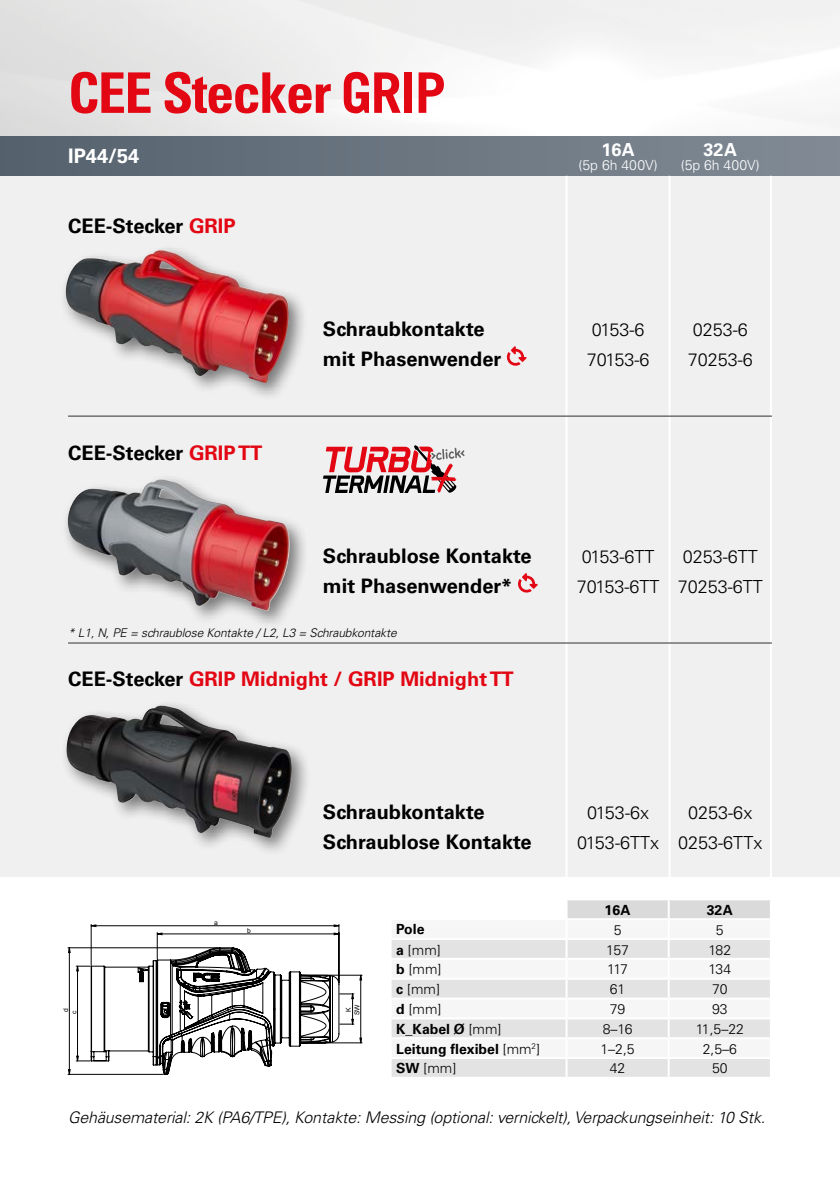
<style>
.page{position:relative;width:840px;height:1191px;background:#fff}
.page>*{position:absolute;margin:0;border:0;box-sizing:border-box;transform-origin:0 0}
.t1{font:700 condensed 56px "Univers";letter-spacing:-.025em;color:#e30613}
.t2{font:700 20px "Univers";color:#000}
.t3{font:700 20px "Univers";color:#e30613}
.t4{font:700 20px "Univers";color:#fff}
.t5{font:300 18px "Univers";color:#000}
.t6{font:700 18px "Univers";letter-spacing:.015em;color:#fff}
.t7{font:italic 300 16px "Univers";letter-spacing:-.01em;color:#000}
.t8{font:300 14px "Univers";color:#000}
.t9{font:700 14px "Univers";color:#000}
.t10{font:300 14px "Univers";color:#fff}
.t11{font:italic 300 12px "Univers";letter-spacing:-.01em;color:#000}
.t12{font:6.8px/8.6px "Arial";color:#000;text-align:center}
.s1{font-family:"Trade Gothic LT Std";font-stretch:normal}
.s2{color:#e30613}
.s3{color:#000}
.s4{font-weight:700}
.s5{font-weight:300}
</style>
<div class="page">
<div style="left:0;top:176px;width:839px;height:700px;background:#f0f0f0"></div>
<div style="left:59px;top:244px;width:250px;height:158px;background:#000;opacity:.5"></div>
<img style="left:64px;top:250px;width:227px;height:133px">
<div style="left:61px;top:473px;width:248px;height:157px;background:#000;opacity:.5"></div>
<img style="left:68px;top:479px;width:221px;height:132px">
<div style="left:59px;top:699px;width:252px;height:158px;background:#000;opacity:.5"></div>
<img style="left:65px;top:705px;width:227px;height:133px">
<hr style="left:302px;top:975px;width:60px;height:1px;background:#000">
<hr style="left:302px;top:1042px;width:60px;height:1px;background:#000">
<hr style="left:68px;top:1074px;width:95px;height:1px;background:#000">
<svg style="left:68px;top:924px;width:293px;height:150px"></svg>
<svg style="left:323px;top:445px;width:141px;height:48px"></svg>
<div style="left:0;top:136px;width:839px;height:40px;background:linear-gradient(to right,#54616d,#828b95)"></div>
<hr style="left:668px;top:176px;width:2px;height:710px;background:#fff">
<hr style="left:769px;top:176px;width:2px;height:710px;background:#fff">
<hr style="left:565px;top:176px;width:2px;height:710px;background:#fff">
<hr style="left:68px;top:415px;width:703px;height:2px;background:#706f6f">
<hr style="left:68px;top:642px;width:703px;height:2px;background:#706f6f">
<svg style="left:506px;top:346px;width:20px;height:20px"></svg>
<svg style="left:518px;top:573px;width:19px;height:20px"></svg>
<svg style="left:391px;top:940px;width:174px;height:136px;fill:#e3e3e3"></svg>
<hr style="left:389px;top:958px;width:177px;height:2px;background:#fff">
<hr style="left:389px;top:977px;width:177px;height:2px;background:#fff">
<hr style="left:389px;top:997px;width:177px;height:2px;background:#fff">
<hr style="left:389px;top:1017px;width:177px;height:2px;background:#fff">
<hr style="left:389px;top:1037px;width:177px;height:2px;background:#fff">
<hr style="left:389px;top:1057px;width:177px;height:2px;background:#fff">
<svg style="left:565px;top:900px;width:205px;height:176px"></svg>
<h1 class="t1" style="left:68px;top:59px;width:379px">CEE Stecker <span class="s1">GRIP</span></h1>
<p class="t4" style="left:68px;top:144px;width:73px">IP44/54</p>
<p class="t2" style="left:68px;top:215px;width:169px">CEE-Stecker <span class="s2">GRIP</span></p>
<p class="t6" style="left:601px;top:139px;width:35px">16A</p>
<p class="t6" style="left:703px;top:139px;width:35px">32A</p>
<p class="t10" style="left:578px;top:157px;width:80px">(5p 6h 400V)</p>
<p class="t10" style="left:680px;top:157px;width:80px">(5p 6h 400V)</p>
<p class="t2" style="left:68px;top:441px;width:196px">CEE-Stecker <span class="s2">GRIP TT</span></p>
<p class="t2" style="left:323px;top:317px;width:163px">Schraubkontakte</p>
<p class="t5" style="left:591px;top:318px;width:54px">0153-6</p>
<p class="t5" style="left:692px;top:318px;width:57px">0253-6</p>
<p class="t2" style="left:323px;top:347px;width:180px">mit Phasenwender</p>
<p class="t5" style="left:586px;top:348px;width:64px">70153-6</p>
<p class="t5" style="left:687px;top:348px;width:67px">70253-6</p>
<p class="t2" style="left:323px;top:544px;width:210px">Schraublose Kontakte</p>
<p class="t5" style="left:581px;top:545px;width:74px">0153-6TT</p>
<p class="t5" style="left:682px;top:545px;width:77px">0253-6TT</p>
<p class="t2" style="left:323px;top:574px;width:191px">mit Phasenwender*</p>
<p class="t5" style="left:576px;top:575px;width:187px">70153-6TT 70253-6TT</p>
<p class="t11" style="left:68px;top:625px;width:330px">* L1, N, PE = schraublose Kontakte / L2, L3 = Schraubkontakte</p>
<p class="t3" style="left:68px;top:667px;width:447px"><span class="s3">CEE-Stecker</span> GRIP Midnight / GRIP Midnight TT</p>
<p class="t2" style="left:323px;top:800px;width:163px">Schraubkontakte</p>
<p class="t5" style="left:587px;top:801px;width:63px">0153-6x</p>
<p class="t5" style="left:687px;top:801px;width:66px">0253-6x</p>
<p class="t2" style="left:323px;top:830px;width:210px">Schraublose Kontakte</p>
<p class="t5" style="left:577px;top:831px;width:186px">0153-6TTx 0253-6TTx</p>
<p class="t9" style="left:604px;top:901px;width:28px">16A</p>
<p class="t9" style="left:706px;top:901px;width:28px">32A</p>
<p class="t12" style="left:214px;top:918px;width:5px">a</p>
<p class="t9" style="left:396px;top:921px;width:30px">Pole</p>
<p class="t8" style="left:613px;top:921px;width:9px">5</p>
<p class="t8" style="left:715px;top:921px;width:9px">5</p>
<p class="t8" style="left:396px;top:941px;width:46px"><span class="s4">a</span> [mm]</p>
<p class="t8" style="left:606px;top:941px;width:24px">157</p>
<p class="t8" style="left:708px;top:941px;width:24px">182</p>
<p class="t8" style="left:396px;top:961px;width:47px"><span class="s4">b</span> [mm]</p>
<p class="t8" style="left:607px;top:961px;width:22px">117</p>
<p class="t8" style="left:708px;top:961px;width:24px">134</p>
<p class="t8" style="left:396px;top:980px;width:45px"><span class="s4">c</span> [mm]</p>
<p class="t8" style="left:609px;top:980px;width:17px">61</p>
<p class="t8" style="left:711px;top:980px;width:17px">70</p>
<p class="t8" style="left:396px;top:1000px;width:47px"><span class="s4">d</span> [mm]</p>
<p class="t8" style="left:609px;top:1000px;width:17px">79</p>
<p class="t8" style="left:711px;top:1000px;width:17px">93</p>
<p class="t9" style="left:396px;top:1020px;width:107px">K_Kabel Ø <span class="s5">[mm]</span></p>
<p class="t8" style="left:602px;top:1020px;width:31px">8–16</p>
<p class="t8" style="left:695px;top:1020px;width:50px">11,5–22</p>
<p class="t9" style="left:396px;top:1040px;width:145px">Leitung flexibel <span class="s5">[mm</span><sup>2</sup><span class="s5">]</span></p>
<p class="t8" style="left:600px;top:1040px;width:36px">1–2,5</p>
<p class="t8" style="left:702px;top:1040px;width:36px">2,5–6</p>
<p class="t8" style="left:396px;top:1060px;width:61px"><span class="s4">SW</span> [mm]</p>
<p class="t8" style="left:609px;top:1060px;width:17px">42</p>
<p class="t8" style="left:711px;top:1060px;width:17px">50</p>
<p class="t7" style="left:68px;top:1107px;width:698px">Gehäusematerial: 2K (PA6/TPE), Kontakte: Messing (optional: vernickelt), Verpackungseinheit: 10 Stk.</p>
<p class="t12" style="left:247px;top:926px;width:5px">b</p>
<p class="t12" style="left:62px;top:1011px;width:5px;rotate:-90deg">d</p>
<p class="t12" style="left:344px;top:1015px;width:12px;rotate:-90deg">K<br>SW</p>
<p class="t12" style="left:70px;top:1014px;width:5px;rotate:-90deg">c</p>
</div>
